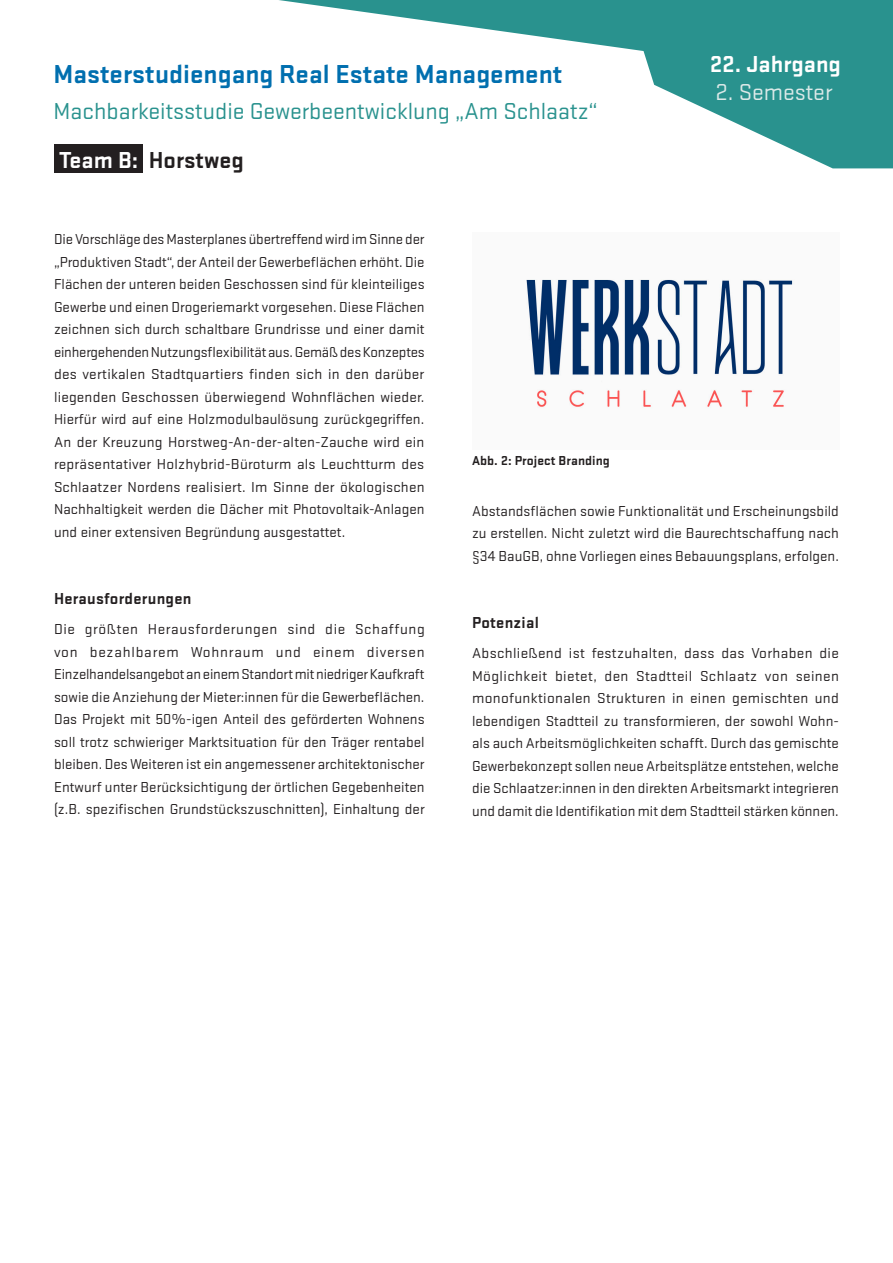
<style>
.page{position:relative;width:893px;height:1263px;background:#fff}
.page>*{position:absolute;margin:0;border:0;box-sizing:border-box;transform-origin:0 0}
.t1{font:700 27px "Stratum 1";color:#006faf}
.t2{font:24px "Stratum 1";color:#29928e}
.t3{font:700 24px "Stratum 1";color:#231f20}
.t4{font:700 24px "Stratum 1";color:#fff}
.t5{font:24px "Stratum 1";color:#dbe9e8}
.Fließtext{font:700 16.5px "Stratum 1";letter-spacing:.015em;color:#231f20}
.Fließtext-2{font:15px/22.5px "Stratum 1";letter-spacing:.005em;color:#231f20;text-align:justify}
.Fließtext-3{font:700 13.5px "Stratum 1";letter-spacing:.005em;color:#231f20}
.s1{color:#fff}
</style>
<div class="page">
<svg style="left:279px;top:0;width:614px;height:168px"></svg>
<div style="left:54px;top:145px;width:88px;height:28px;background:#231f20"></div>
<img style="left:526px;top:279px;width:267px;height:129px">
<p class="t1" style="left:54px;top:55px;width:510px">Masterstudiengang Real Estate Management</p>
<p class="t2" style="left:54px;top:95px;width:545px">Machbarkeitsstudie Gewerbeentwicklung „Am Schlaatz“</p>
<p class="t3" style="left:59px;top:143px;width:186px"><span class="s1">Team B:</span> Horstweg</p>
<p class="t4" style="left:710px;top:47px;width:132px">22. Jahrgang</p>
<p class="t5" style="left:715px;top:77px;width:119px">2. Semester</p>
<p class="Fließtext-2" style="left:54px;top:227px;width:372px">Die Vorschläge des Masterplanes übertreffend wird im Sinne der „Produktiven Stadt“, der Anteil der Gewerbeflächen erhöht. Die Flächen der unteren beiden Geschossen sind für kleinteiliges Gewerbe und einen Drogeriemarkt vorgesehen. Diese Flächen zeichnen sich durch schaltbare Grundrisse und einer damit einhergehenden Nutzungsflexibilität aus. Gemäß des Konzeptes des vertikalen Stadtquartiers finden sich in den darüber liegenden Geschossen überwiegend Wohnflächen wieder.<br>Hierfür wird auf eine Holzmodulbaulösung zurückgegriffen.<br>An der Kreuzung Horstweg-An-der-alten-Zauche wird ein repräsentativer Holzhybrid-Büroturm als Leuchtturm des Schlaatzer Nordens realisiert. Im Sinne der ökologischen Nachhaltigkeit werden die Dächer mit Photovoltaik-Anlagen und einer extensiven Begründung ausgestattet.</p>
<p class="Fließtext" style="left:54px;top:587px;width:139px">Herausforderungen</p>
<p class="Fließtext-2" style="left:54px;top:617px;width:372px">Die größten Herausforderungen sind die Schaffung von bezahlbarem Wohnraum und einem diversen Einzelhandelsangebot an einem Standort mit niedriger Kaufkraft sowie die Anziehung der Mieter:innen für die Gewerbeflächen.<br>Das Projekt mit 50%-igen Anteil des geförderten Wohnens soll trotz schwieriger Marktsituation für den Träger rentabel bleiben. Des Weiteren ist ein angemessener architektonischer Entwurf unter Berücksichtigung der örtlichen Gegebenheiten (z.B. spezifischen Grundstückszuschnitten), Einhaltung der</p>
<p class="Fließtext-3" style="left:472px;top:452px;width:139px">Abb. 2: Project Branding</p>
<p class="Fließtext-2" style="left:472px;top:499px;width:368px">Abstandsflächen sowie Funktionalität und Erscheinungsbild zu erstellen. Nicht zuletzt wird die Baurechtschaffung nach §34 BauGB, ohne Vorliegen eines Bebauungsplans, erfolgen.</p>
<p class="Fließtext" style="left:472px;top:611px;width:68px">Potenzial</p>
<p class="Fließtext-2" style="left:472px;top:641px;width:369px">Abschließend ist festzuhalten, dass das Vorhaben die Möglichkeit bietet, den Stadtteil Schlaatz von seinen monofunktionalen Strukturen in einen gemischten und lebendigen Stadtteil zu transformieren, der sowohl Wohn&shy;als auch Arbeitsmöglichkeiten schafft. Durch das gemischte Gewerbekonzept sollen neue Arbeitsplätze entstehen, welche die Schlaatzer:innen in den direkten Arbeitsmarkt integrieren und damit die Identifikation mit dem Stadtteil stärken können.</p>
</div>
